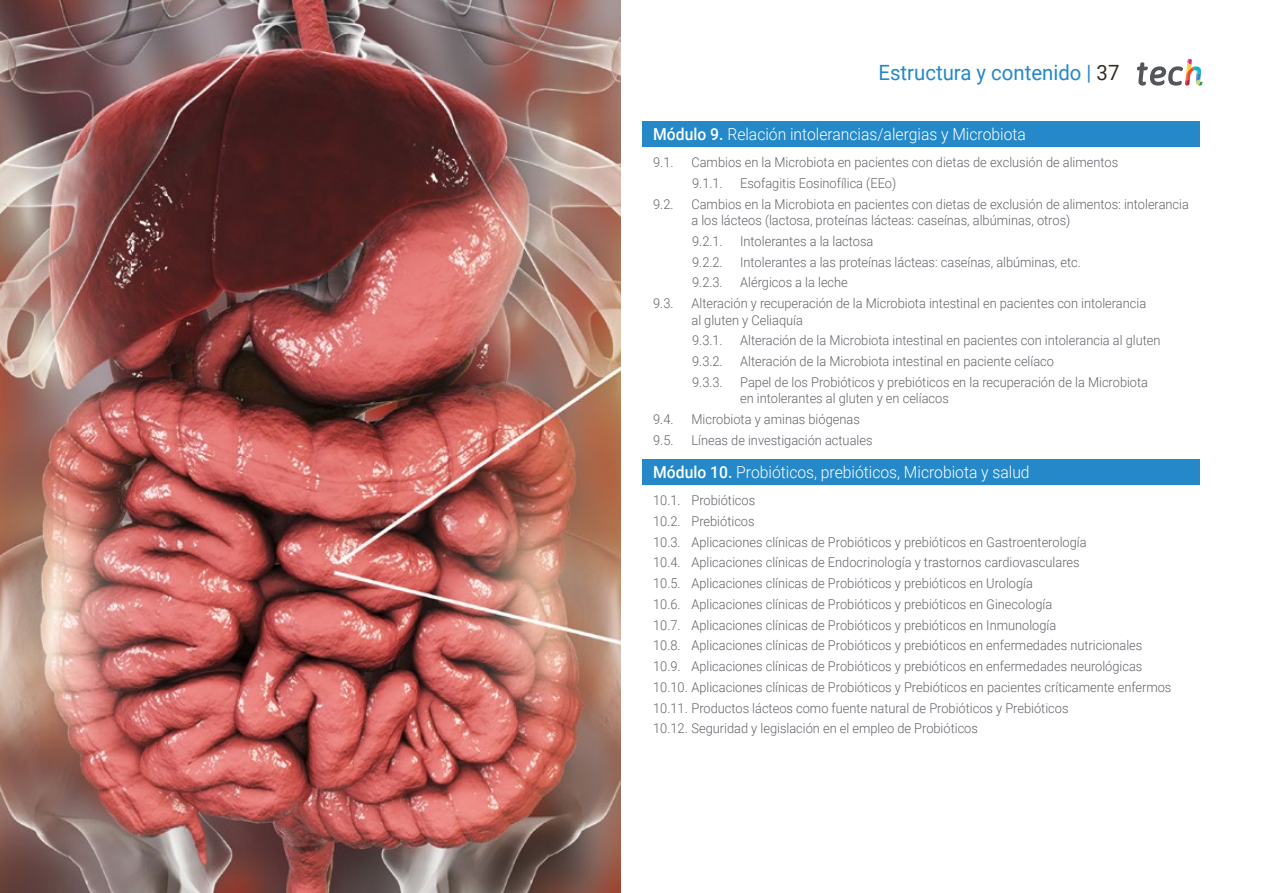
<style>
.page{position:relative;width:1263px;height:893px;background:#fff}
.page>*{position:absolute;margin:0;border:0;box-sizing:border-box;transform-origin:0 0}
.t1{font:21px "Roboto";color:#2488c9}
.t2{font:300 16.5px "Roboto";color:#fff;scale:.95 1}
.t3{font:300 13.5px/20.7px "Roboto";color:#61646a;scale:.95 1}
.s1{color:#312e20}
.s2{font-weight:500}
</style>
<div class="page">
<img style="left:0;top:0;width:621px;height:893px">
<svg style="left:1137px;top:59px;width:65px;height:27px"></svg>
<div style="left:642px;top:121px;width:557px;height:25px;background:#2488c9"></div>
<div style="left:642px;top:459px;width:557px;height:25px;background:#2488c9"></div>
<h1 class="t1" style="left:878px;top:57px;width:242px">Estructura y contenido | <span class="s1">37</span></h1>
<p class="t2" style="left:653px;top:123px;width:394px"><span class="s2">Módulo 9.</span> Relación intolerancias/alergias y Microbiota</p>
<p class="t3" style="left:653px;top:151px;width:23px">9.1.</p>
<p class="t3" style="left:691px;top:151px;width:451px">Cambios en la Microbiota en pacientes con dietas de exclusión de alimentos<br>9.1.1.</p>
<p class="t3" style="left:740px;top:172px;width:166px">Esofagitis Eosinofílica (EEo)</p>
<p class="t3" style="left:653px;top:193px;width:23px">9.2.</p>
<p class="t3" style="left:691px;top:195px;width:525px;line-height:16.5px">Cambios en la Microbiota en pacientes con dietas de exclusión de alimentos: intolerancia a los lácteos (lactosa, proteínas lácteas: caseínas, albúminas, otros)</p>
<p class="t3" style="left:692px;top:230px;width:34px">9.2.1.</p>
<p class="t3" style="left:740px;top:230px;width:142px">Intolerantes a la lactosa</p>
<p class="t3" style="left:692px;top:251px;width:34px">9.2.2.</p>
<p class="t3" style="left:740px;top:251px;width:360px">Intolerantes a las proteínas lácteas: caseínas, albúminas, etc.</p>
<p class="t3" style="left:692px;top:272px;width:34px">9.2.3.</p>
<p class="t3" style="left:740px;top:272px;width:115px">Alérgicos a la leche</p>
<p class="t3" style="left:653px;top:292px;width:23px">9.3.</p>
<p class="t3" style="left:691px;top:295px;width:480px;line-height:16.5px">Alteración y recuperación de la Microbiota intestinal en pacientes con intolerancia al gluten y Celiaquía</p>
<p class="t3" style="left:692px;top:330px;width:34px">9.3.1.</p>
<p class="t3" style="left:740px;top:330px;width:444px">Alteración de la Microbiota intestinal en pacientes con intolerancia al gluten</p>
<p class="t3" style="left:692px;top:350px;width:34px">9.3.2.</p>
<p class="t3" style="left:740px;top:350px;width:332px">Alteración de la Microbiota intestinal en paciente celíaco</p>
<p class="t3" style="left:692px;top:371px;width:34px">9.3.3.</p>
<p class="t3" style="left:740px;top:373px;width:431px;line-height:16.5px">Papel de los Probióticos y prebióticos en la recuperación de la Microbiota en intolerantes al gluten y en celíacos</p>
<p class="t3" style="left:653px;top:408px;width:23px">9.4.</p>
<p class="t3" style="left:691px;top:408px;width:179px">Microbiota y aminas biógenas</p>
<p class="t3" style="left:653px;top:429px;width:23px">9.5.</p>
<p class="t3" style="left:691px;top:429px;width:192px">Líneas de investigación actuales</p>
<p class="t2" style="left:653px;top:461px;width:398px"><span class="s2">Módulo 10.</span> Probióticos, prebióticos, Microbiota y salud</p>
<p class="t3" style="left:653px;top:489px;width:547px">10.1. Probióticos<br>10.2. Prebióticos<br>10.3. Aplicaciones clínicas de Probióticos y prebióticos en Gastroenterología<br>10.4. Aplicaciones clínicas de Endocrinología y trastornos cardiovasculares<br>10.5. Aplicaciones clínicas de Probióticos y prebióticos en Urología<br>10.6. Aplicaciones clínicas de Probióticos y prebióticos en Ginecología<br>10.7. Aplicaciones clínicas de Probióticos y prebióticos en Inmunología<br>10.8. Aplicaciones clínicas de Probióticos y prebióticos en enfermedades nutricionales 10.9. Aplicaciones clínicas de Probióticos y prebióticos en enfermedades neurológicas 10.10. Aplicaciones clínicas de Probióticos y Prebióticos en pacientes críticamente enfermos 10.11. Productos lácteos como fuente natural de Probióticos y Prebióticos<br>10.12. Seguridad y legislación en el empleo de Probióticos</p>
</div>
